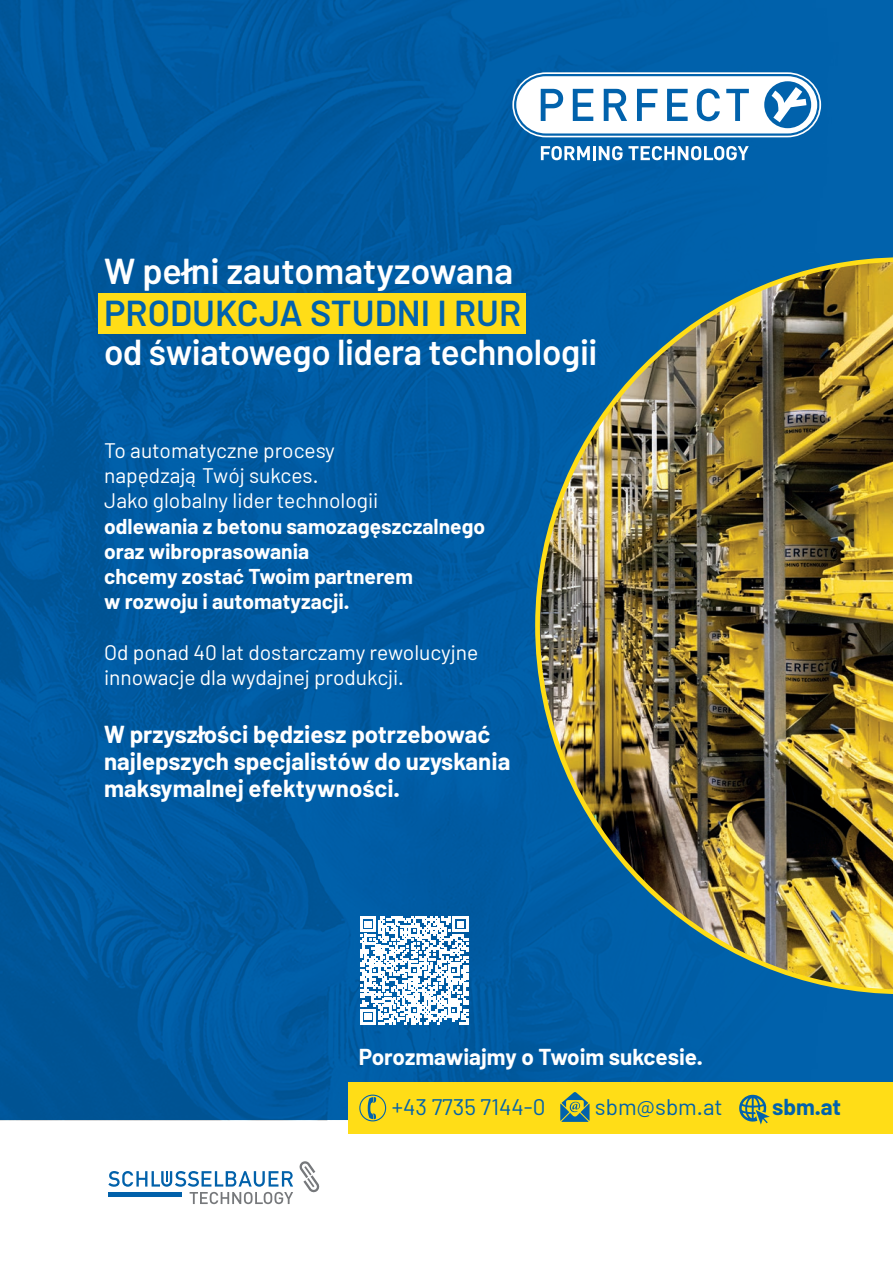
<style>
.page{position:relative;width:893px;height:1263px;background:#fff}
.page>*{position:absolute;margin:0;border:0;box-sizing:border-box;transform-origin:0 0}
.t1{font:600 36px "Barlow";letter-spacing:-.01em;color:#fff}
.t2{font:600 36px "Barlow";color:#0162ac}
.t3{font:700 24px/27px "Barlow";color:#fff}
.t4{font:700 22.5px "Barlow";color:#fff}
.t5{font:22.5px "Barlow";color:#0162ac}
.t6{font:700 22.5px "Barlow";color:#0162ac}
.t7{font:21px/25.2px "Barlow";color:#fff}
.t8{font:700 21px/25.2px "Barlow";color:#fff}
</style>
<div class="page">
<img style="left:0;top:0;width:893px;height:1120px">
<svg style="left:512px;top:72px;width:309px;height:65px"></svg>
<svg style="left:541px;top:146px;width:49px;height:14px"></svg>
<hr style="left:593px;top:146px;width:3px;height:14px;background:#fff">
<svg style="left:599px;top:146px;width:150px;height:14px"></svg>
<div style="left:348px;top:1082px;width:545px;height:52px;background:#ffdd17"></div>
<svg style="left:359px;top:1094px;width:27px;height:27px"></svg>
<svg style="left:560px;top:1092px;width:29px;height:30px"></svg>
<svg style="left:739px;top:1095px;width:31px;height:29px"></svg>
<svg style="left:299px;top:1161px;width:21px;height:32px"></svg>
<svg style="left:108px;top:1171px;width:185px;height:33px"></svg>
<hr style="left:108px;top:1192px;width:74px;height:4px;background:#0161aa">
<svg style="left:535px;top:257px;width:358px;height:737px;background:#176a9a"></svg>
<img style="left:540px;top:262px;width:353px;height:727px">
<div style="left:99px;top:293px;width:427px;height:41px;background:#ffdd17"></div>
<svg style="left:360px;top:916px;width:108px;height:108px"></svg>
<h1 class="t1" style="left:104px;top:249px;width:411px">W pełni zautomatyzowana</h1>
<h1 class="t2" style="left:104px;top:291px;width:418px">PRODUKCJA STUDNI I RUR</h1>
<h1 class="t1" style="left:104px;top:330px;width:495px">od światowego lidera technologii</h1>
<p class="t7" style="left:104px;top:437px;width:276px">To automatyczne procesy napędzają Twój sukces.<br>Jako globalny lider technologii</p>
<p class="t8" style="left:104px;top:513px;width:382px">odlewania z betonu samozagęszczalnego oraz wibroprasowania<br>chcemy zostać Twoim partnerem<br>w rozwoju i automatyzacji.</p>
<p class="t7" style="left:104px;top:639px;width:376px">Od ponad 40 lat dostarczamy rewolucyjne innowacje dla wydajnej produkcji.</p>
<p class="t3" style="left:104px;top:720px;width:408px">W przyszłości będziesz potrzebować najlepszych specjalistów do uzyskania maksymalnej efektywności.</p>
<p class="t4" style="left:359px;top:1043px;width:345px">Porozmawiajmy o Twoim sukcesie.</p>
<p class="t5" style="left:392px;top:1093px;width:155px">+43 7735 7144-0</p>
<p class="t5" style="left:595px;top:1093px;width:129px">sbm@sbm.at</p>
<p class="t6" style="left:772px;top:1093px;width:70px">sbm.at</p>
</div>
